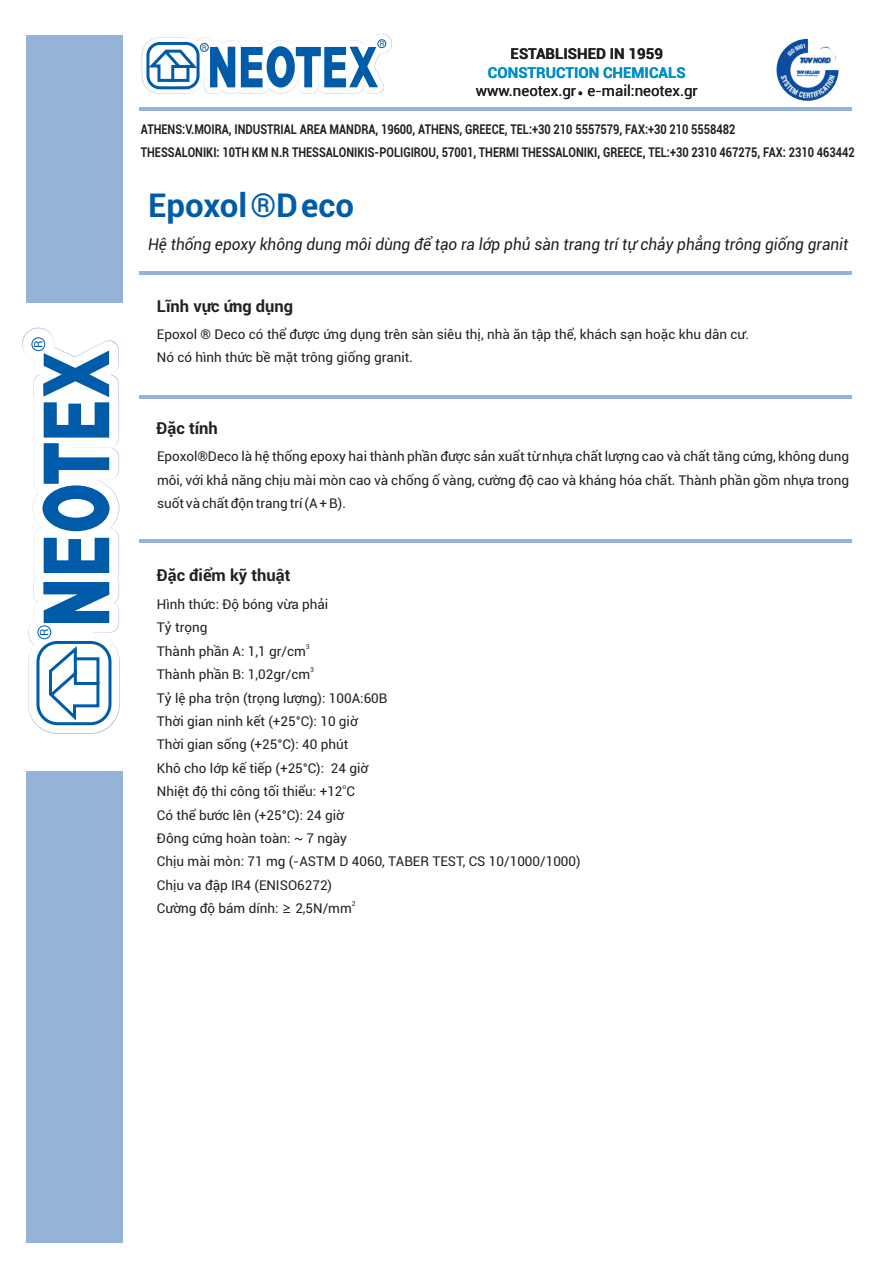
<style>
.page{position:relative;width:893px;height:1263px;background:#fff}
.page>*{position:absolute;margin:0;border:0;box-sizing:border-box;transform-origin:0 0}
.t1{font:700 33px "Roboto";color:#005ca8}
.t2{font:italic 16.5px "Roboto";color:#231f20;scale:.93 1}
.t3{font:700 16.5px "Roboto";color:#231f20}
.t4{font:15px "Roboto";color:#231f20}
.t5{font:700 15px "Roboto";color:#008ecb}
.t6{font:700 15px "Roboto";color:#231f20}
.t7{font:13.5px/23.4px "Roboto";color:#231f20}
.t8{font:700 13.5px/23.4px "Roboto";color:#231f20;scale:.82 1}
.t9{font:11.55px "Roboto";color:#005ca8}
.t10{font:7.2px "Roboto";color:#005ca8}
.t11{font:6.75px "Roboto";color:#231f20}
.s1{font-family:"Microsoft Ya Hei"}
</style>
<div class="page">
<hr style="left:139px;top:271px;width:713px;height:3px;background:#94b3d6">
<hr style="left:139px;top:108px;width:713px;height:3px;background:#94b3d6">
<div style="left:26px;top:35px;width:96px;height:267px;background:#94b3d6"></div>
<div style="left:26px;top:771px;width:96px;height:472px;background:#94b3d6"></div>
<hr style="left:139px;top:395px;width:713px;height:3px;background:#94b3d6">
<hr style="left:139px;top:540px;width:713px;height:3px;background:#94b3d6">
<svg style="left:578px;top:91px;width:4px;height:4px"></svg>
<img style="left:776px;top:39px;width:62px;height:62px;border-radius:50%">
<svg style="left:139px;top:33px;width:259px;height:75px"></svg>
<div style="left:146px;top:42px;width:54px;height:47px;border:3px solid #005ca8;border-radius:12px"></div>
<div style="left:200px;top:43px;width:9px;height:9px;border:1px solid #005ca8;border-radius:50%"></div>
<div style="left:377px;top:39px;width:9px;height:9px;border:1px solid #005ca8;border-radius:50%"></div>
<div style="left:349px;top:63px;width:6px;height:9px;background:#fff"></div>
<svg style="left:22px;top:327px;width:141px;height:407px"></svg>
<svg style="left:32px;top:338px;width:78px;height:386px"></svg>
<div style="left:36px;top:641px;width:75px;height:84px;border:3px solid #005ca8;border-radius:19px"></div>
<div style="left:38px;top:625px;width:13px;height:14px;border:1px solid #005ca8;border-radius:50%"></div>
<div style="left:32px;top:337px;width:13px;height:14px;border:1px solid #005ca8;border-radius:50%"></div>
<div style="left:70px;top:392px;width:12px;height:5px;background:#fff"></div>
<p class="t9" style="left:34px;top:348px;width:9px;rotate:-90deg">R</p>
<p class="t9" style="left:40px;top:636px;width:9px;rotate:-90deg">R</p>
<p class="t10" style="left:202px;top:45px;width:6px">R</p>
<p class="t10" style="left:380px;top:41px;width:6px">R</p>
<p class="t6" style="left:511px;top:48px;width:154px">ESTABLISHED IN 1959</p>
<p class="t4" style="left:476px;top:85px;width:224px">www.neotex.gr e-mail:neotex.gr</p>
<p class="t5" style="left:488px;top:66px;width:199px">CONSTRUCTION CHEMICALS</p>
<p class="t8" style="left:141px;top:119px;width:872px">ATHENS:V.MOIRA, INDUSTRIAL AREA MANDRA, 19600, ATHENS, GREECE, TEL:+30 210 5557579, FAX:+30 210 5558482<br>THESSALONIKI: 10TH KM N.R THESSALONIKIS-POLIGIROU, 57001, THERMI THESSALONIKI, GREECE, TEL:+30 2310 467275, FAX: 2310 463442</p>
<h1 class="t1" style="left:148px;top:192px;width:207px">Epoxol®Deco</h1>
<p class="t2" style="left:148px;top:237px;width:754px">Hệ thống epoxy không dung môi dùng để tạo ra lớp phủ sàn trang trí tự chảy phẳng trông giống granit</p>
<p class="t3" style="left:157px;top:299px;width:138px">Lĩnh vực ứng dụng</p>
<p class="t7" style="left:157px;top:324px;width:594px">Epoxol ® Deco có thể được ứng dụng trên sàn siêu thị, nhà ăn tập thể, khách sạn hoặc khu dân cư.<br>Nó có hình thức bề mặt trông giống granit.</p>
<p class="t3" style="left:157px;top:422px;width:63px">Đặc tính</p>
<p class="t7" style="left:157px;top:446px;width:694px;text-align:justify">Epoxol®Deco là hệ thống epoxy hai thành phần được sản xuất từ nhựa chất lượng cao và chất tăng cứng, không dung môi, với khả năng chịu mài mòn cao và chống ố vàng, cường độ cao và kháng hóa chất. Thành phần gồm nhựa trong suốt và chất độn trang trí (A + B).</p>
<p class="t3" style="left:157px;top:568px;width:135px">Đặc điểm kỹ thuật</p>
<p class="t7" style="left:157px;top:594px;width:173px">Hình thức: Độ bóng vừa phải<br>Tỷ trọng</p>
<p class="t11" style="left:306px;top:644px;width:5px">3</p>
<p class="t7" style="left:157px;top:641px;width:151px">Thành phần A: 1,1 gr/cm</p>
<p class="t11" style="left:310px;top:667px;width:5px">3</p>
<p class="t7" style="left:157px;top:664px;width:232px">Thành phần B: 1,02gr/cm<br>Tỷ lệ pha trộn (trọng lượng): 100A:60B<br>Thời gian ninh kết (+25°C): 10 giờ<br>Thời gian sống (+25°C): 40 phút<br>Khô cho lớp kế tiếp (+25°C): 24 giờ</p>
<p class="t11" style="left:343px;top:784px;width:5px">o</p>
<p class="t7" style="left:157px;top:781px;width:425px">Nhiệt độ thi công tối thiểu: +12 C<br>Có thể bước lên (+25°C): 24 giờ<br>Đông cứng hoàn toàn: ~ 7 ngày<br>Chịu mài mòn: 71 mg (-ASTM D 4060, TABER TEST, CS 10/1000/1000)<br>Chịu va đập IR4 (ENISO6272)</p>
<p class="t11" style="left:352px;top:901px;width:5px">2</p>
<p class="t7" style="left:157px;top:898px;width:196px">Cường độ bám dính: <span class="s1">≥</span> 2,5N/mm</p>
</div>
